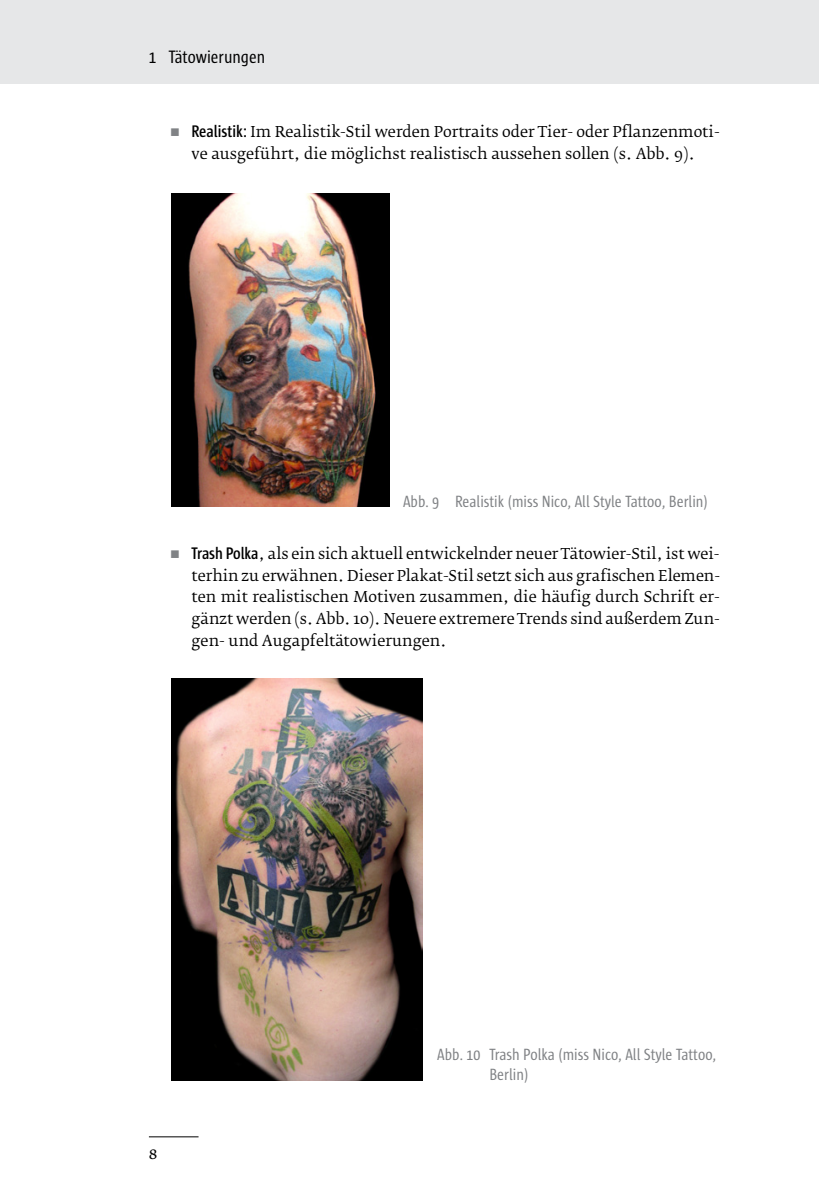
<style>
.page{position:relative;width:819px;height:1191px;background:#fff}
.page>*{position:absolute;margin:0;border:0;box-sizing:border-box;transform-origin:0 0}
.t1{font:18.38px "Sun Cd";color:#000}
.t2{font:16.62px/19.9px "Sun Cd";color:#808285}
.t3{font:15.75px "Fedra Serif B Pro";color:#000}
.t4{font:14.88px/21.9px "Fedra Serif B Pro";color:#000;text-align:center}
.s1{color:#808285}
.s2{font-family:"Sun Cd";font-weight:600;font-size:17.15px}
</style>
<div class="page">
<div style="left:0;top:0;width:819px;height:84px;background:#e6e7e8"></div>
<hr style="left:149px;top:1136px;width:49px;height:1px;background:#000">
<img style="left:171px;top:193px;width:218px;height:314px">
<img style="left:171px;top:678px;width:252px;height:402px">
<p class="t1" style="left:149px;top:47px;width:118px">1 Tätowierungen</p>
<p class="t4" style="left:170px;top:121px;width:551px"><span class="s1">■</span> <span class="s2">Realistik:</span> Im Realistik-Stil werden Portraits oder Tier- oder Pflanzenmoti&shy;ve ausgeführt, die möglichst realistisch aussehen sollen (s. Abb. 9).</p>
<p class="t2" style="left:403px;top:492px;width:306px">Abb. 9 Realistik (miss Nico, All Style Tattoo, Berlin)</p>
<p class="t4" style="left:191px;top:542px;width:530px;text-align:justify;text-indent:-21px"><span class="s1">■</span> <span class="s2">Trash Polka</span>, als ein sich aktuell entwickelnder neuer Tätowier-Stil, ist wei&shy;terhin zu erwähnen. Dieser Plakat-Stil setzt sich aus grafischen Elemen&shy;ten mit realistischen Motiven zusammen, die häufig durch Schrift er&shy;gänzt werden (s. Abb. 10). Neuere extremere Trends sind außerdem Zun&shy;gen- und Augapfeltätowierungen.</p>
<p class="t3" style="left:149px;top:1144px;width:10px">8</p>
<p class="t2" style="left:489px;top:1044px;width:228px;text-indent:-52px">Abb. 10 Trash Polka (miss Nico, All Style Tattoo,<br>Berlin)</p>
</div>
